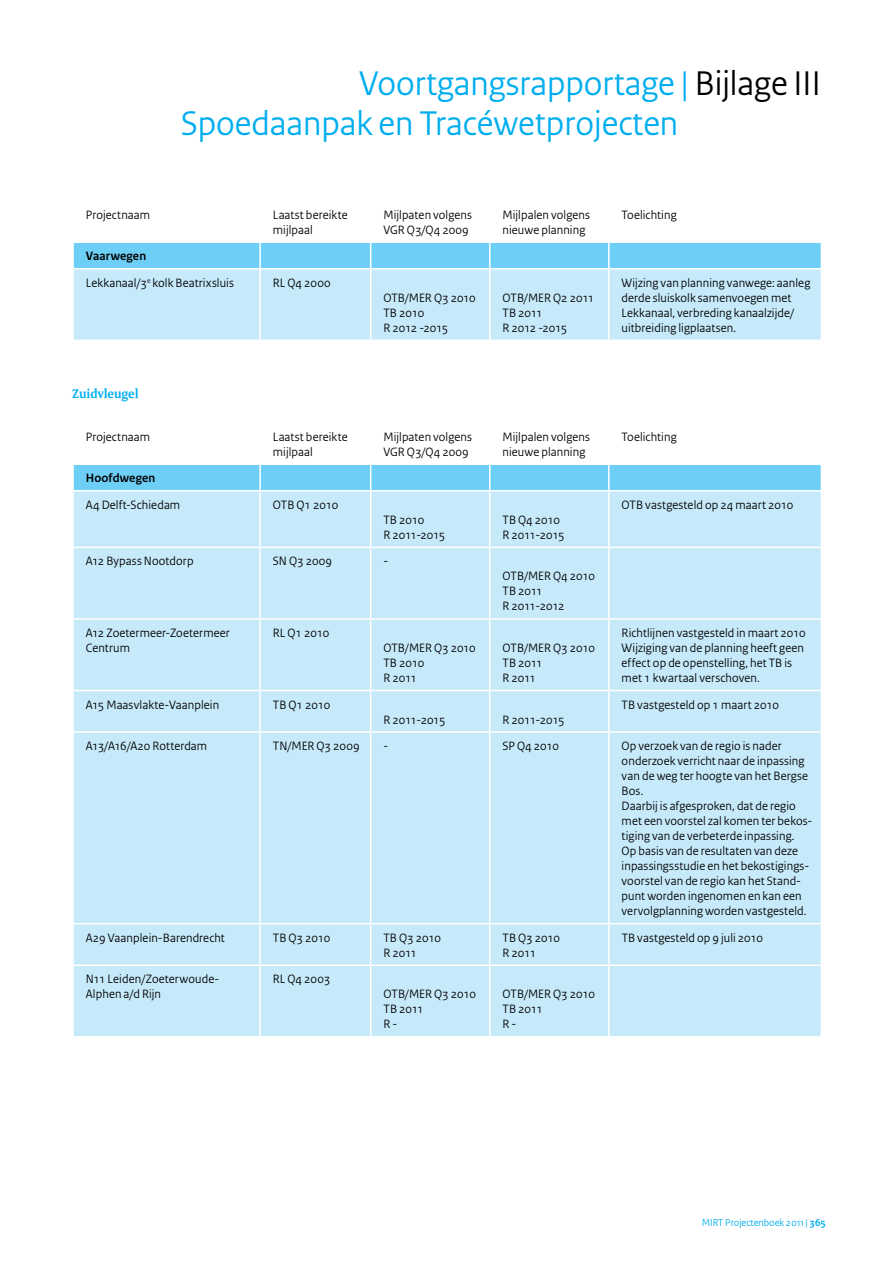
<style>
.page{position:relative;width:893px;height:1263px;background:#fff}
.page>*{position:absolute;margin:0;border:0;box-sizing:border-box;transform-origin:0 0}
.t1{font:36px/39.6px "Rijksoverheid Sans";color:#00aeef}
.t2{font:700 13.5px "Rijksoverheid Serif";color:#00aeef}
.t3{font:12.75px/15px "Rijksoverheid Sans";letter-spacing:.01em;color:#000}
.t4{font:12.75px/15px "Rijksoverheid Sans";letter-spacing:-.015em;color:#000}
.t5{font:12.75px/15px "Rijksoverheid Sans";letter-spacing:-.01em;color:#000}
.t6{font:700 12.75px "Rijksoverheid Sans";letter-spacing:.01em;color:#000}
.t7{font:10.5px "Rijksoverheid Sans";color:#00aeef}
.s1{color:#000}
.s2{font-weight:700}
</style>
<div class="page">
<div style="left:74px;top:269px;width:747px;height:71px;background:#c7eafb"></div>
<div style="left:73px;top:242px;width:748px;height:26px;background:#6dcff6"></div>
<hr style="left:490px;top:241px;width:119px;height:2px;background:#fff">
<hr style="left:609px;top:241px;width:213px;height:2px;background:#fff">
<hr style="left:259px;top:269px;width:2px;height:71px;background:#fff">
<hr style="left:370px;top:269px;width:1px;height:71px;background:#fff">
<hr style="left:489px;top:269px;width:1px;height:71px;background:#fff">
<hr style="left:608px;top:269px;width:2px;height:71px;background:#fff">
<div style="left:74px;top:491px;width:747px;height:545px;background:#c7eafb"></div>
<div style="left:73px;top:464px;width:748px;height:26px;background:#6dcff6"></div>
<hr style="left:490px;top:463px;width:119px;height:2px;background:#fff">
<hr style="left:609px;top:463px;width:213px;height:2px;background:#fff">
<hr style="left:72px;top:690px;width:188px;height:1px;background:#fff">
<hr style="left:259px;top:491px;width:2px;height:56px;background:#fff">
<hr style="left:260px;top:690px;width:111px;height:1px;background:#fff">
<hr style="left:370px;top:491px;width:1px;height:56px;background:#fff">
<hr style="left:371px;top:690px;width:119px;height:1px;background:#fff">
<hr style="left:489px;top:491px;width:1px;height:56px;background:#fff">
<hr style="left:608px;top:491px;width:2px;height:56px;background:#fff">
<hr style="left:490px;top:690px;width:119px;height:1px;background:#fff">
<hr style="left:609px;top:690px;width:213px;height:1px;background:#fff">
<hr style="left:72px;top:547px;width:188px;height:1px;background:#fff">
<hr style="left:72px;top:618px;width:188px;height:2px;background:#fff">
<hr style="left:72px;top:731px;width:188px;height:2px;background:#fff">
<hr style="left:72px;top:923px;width:188px;height:1px;background:#fff">
<hr style="left:72px;top:964px;width:188px;height:2px;background:#fff">
<hr style="left:259px;top:548px;width:2px;height:70px;background:#fff">
<hr style="left:259px;top:620px;width:2px;height:70px;background:#fff">
<hr style="left:259px;top:691px;width:2px;height:40px;background:#fff">
<hr style="left:259px;top:733px;width:2px;height:190px;background:#fff">
<hr style="left:259px;top:924px;width:2px;height:40px;background:#fff">
<hr style="left:259px;top:966px;width:2px;height:70px;background:#fff">
<hr style="left:260px;top:547px;width:111px;height:1px;background:#fff">
<hr style="left:260px;top:618px;width:111px;height:2px;background:#fff">
<hr style="left:260px;top:731px;width:111px;height:2px;background:#fff">
<hr style="left:260px;top:923px;width:111px;height:1px;background:#fff">
<hr style="left:260px;top:964px;width:111px;height:2px;background:#fff">
<hr style="left:370px;top:548px;width:1px;height:70px;background:#fff">
<hr style="left:370px;top:620px;width:1px;height:70px;background:#fff">
<hr style="left:370px;top:691px;width:1px;height:40px;background:#fff">
<hr style="left:370px;top:733px;width:1px;height:190px;background:#fff">
<hr style="left:370px;top:924px;width:1px;height:40px;background:#fff">
<hr style="left:370px;top:966px;width:1px;height:70px;background:#fff">
<hr style="left:371px;top:547px;width:119px;height:1px;background:#fff">
<hr style="left:371px;top:618px;width:119px;height:2px;background:#fff">
<hr style="left:371px;top:731px;width:119px;height:2px;background:#fff">
<hr style="left:371px;top:923px;width:119px;height:1px;background:#fff">
<hr style="left:371px;top:964px;width:119px;height:2px;background:#fff">
<hr style="left:489px;top:548px;width:1px;height:70px;background:#fff">
<hr style="left:489px;top:620px;width:1px;height:70px;background:#fff">
<hr style="left:489px;top:691px;width:1px;height:40px;background:#fff">
<hr style="left:489px;top:733px;width:1px;height:190px;background:#fff">
<hr style="left:489px;top:924px;width:1px;height:40px;background:#fff">
<hr style="left:489px;top:966px;width:1px;height:70px;background:#fff">
<hr style="left:608px;top:548px;width:2px;height:70px;background:#fff">
<hr style="left:608px;top:620px;width:2px;height:70px;background:#fff">
<hr style="left:608px;top:691px;width:2px;height:40px;background:#fff">
<hr style="left:608px;top:733px;width:2px;height:190px;background:#fff">
<hr style="left:608px;top:924px;width:2px;height:40px;background:#fff">
<hr style="left:608px;top:966px;width:2px;height:70px;background:#fff">
<hr style="left:490px;top:547px;width:119px;height:1px;background:#fff">
<hr style="left:609px;top:547px;width:213px;height:1px;background:#fff">
<hr style="left:490px;top:618px;width:119px;height:2px;background:#fff">
<hr style="left:609px;top:618px;width:213px;height:2px;background:#fff">
<hr style="left:490px;top:731px;width:119px;height:2px;background:#fff">
<hr style="left:609px;top:731px;width:213px;height:2px;background:#fff">
<hr style="left:490px;top:923px;width:119px;height:1px;background:#fff">
<hr style="left:609px;top:923px;width:213px;height:1px;background:#fff">
<hr style="left:490px;top:964px;width:119px;height:2px;background:#fff">
<hr style="left:609px;top:964px;width:213px;height:2px;background:#fff">
<h1 class="t1" style="left:181px;top:64px;width:641px;text-indent:178px">Voortgangsrapportage | <span class="s1">Bijlage III<br></span>Spoedaanpak en Tracéwetprojecten</h1>
<p class="t3" style="left:86px;top:207px;width:66px">Projectnaam</p>
<p class="t3" style="left:273px;top:207px;width:76px">Laatst bereikte mijlpaal</p>
<p class="t3" style="left:383px;top:207px;width:90px">Mijlpaten volgens<br>VGR Q3/Q4 2009</p>
<p class="t3" style="left:502px;top:207px;width:89px">Mijlpalen volgens nieuwe planning</p>
<p class="t3" style="left:622px;top:207px;width:57px">Toelichting</p>
<p class="t3" style="left:86px;top:243px;width:150px;line-height:26.5px"><span class="s2">Vaarwegen<br></span>Lekkanaal/3<sup>e</sup> kolk Beatrixsluis</p>
<p class="t3" style="left:622px;top:275px;width:190px">Wijzing van planning vanwege: aanleg derde sluiskolk samenvoegen met Lekkanaal, verbreding kanaalzijde/ uitbreiding ligplaatsen.</p>
<p class="t3" style="left:273px;top:275px;width:59px">RL Q4 2000</p>
<p class="t4" style="left:383px;top:290px;width:94px">OTB/MER Q3 2010<br>TB 2010<br>R 2012 -2015</p>
<p class="t4" style="left:502px;top:290px;width:93px">OTB/MER Q2 2011<br>TB 2011<br>R 2012 -2015</p>
<p class="t2" style="left:72px;top:385px;width:68px">Zuidvleugel</p>
<p class="t3" style="left:86px;top:429px;width:66px">Projectnaam</p>
<p class="t3" style="left:273px;top:429px;width:76px">Laatst bereikte mijlpaal</p>
<p class="t3" style="left:383px;top:429px;width:90px">Mijlpaten volgens<br>VGR Q3/Q4 2009</p>
<p class="t3" style="left:502px;top:429px;width:89px">Mijlpalen volgens nieuwe planning</p>
<p class="t3" style="left:622px;top:429px;width:57px">Toelichting</p>
<p class="t6" style="left:86px;top:471px;width:71px">Hoofdwegen</p>
<p class="t3" style="left:86px;top:497px;width:96px">A4 Delft-Schiedam</p>
<p class="t3" style="left:273px;top:497px;width:67px">OTB Q1 2010</p>
<p class="t4" style="left:383px;top:512px;width:64px">TB 2010<br>R 2011-2015</p>
<p class="t4" style="left:502px;top:512px;width:64px">TB Q4 2010<br>R 2011-2015</p>
<p class="t3" style="left:622px;top:497px;width:173px">OTB vastgesteld op 24 maart 2010</p>
<p class="t3" style="left:86px;top:554px;width:109px">A12 Bypass Nootdorp</p>
<p class="t3" style="left:273px;top:554px;width:61px">SN Q3 2009</p>
<p class="t3" style="left:383px;top:554px;width:6px">-</p>
<p class="t4" style="left:503px;top:569px;width:94px">OTB/MER Q4 2010<br>TB 2011<br>R 2011-2012</p>
<p class="t3" style="left:86px;top:625px;width:146px">A12 Zoetermeer-Zoetermeer<br>Centrum</p>
<p class="t3" style="left:273px;top:625px;width:58px">RL Q1 2010</p>
<p class="t3" style="left:86px;top:697px;width:135px">A15 Maasvlakte-Vaanplein</p>
<p class="t3" style="left:273px;top:697px;width:59px">TB Q1 2010</p>
<p class="t4" style="left:383px;top:640px;width:94px">OTB/MER Q3 2010<br>TB 2010<br>R 2011</p>
<p class="t4" style="left:503px;top:640px;width:94px">OTB/MER Q3 2010<br>TB 2011<br>R 2011</p>
<p class="t3" style="left:383px;top:712px;width:64px">R 2011-2015</p>
<p class="t3" style="left:503px;top:712px;width:64px">R 2011-2015</p>
<p class="t3" style="left:622px;top:625px;width:186px">Richtlijnen vastgesteld in maart 2010<br>Wijziging van de planning heeft geen effect op de openstelling, het TB is met 1 kwartaal verschoven.</p>
<p class="t3" style="left:622px;top:697px;width:159px">TB vastgesteld op 1 maart 2010</p>
<p class="t3" style="left:86px;top:739px;width:123px">A13/A16/A20 Rotterdam</p>
<p class="t3" style="left:273px;top:739px;width:88px">TN/MER Q3 2009</p>
<p class="t3" style="left:383px;top:739px;width:6px">-</p>
<p class="t3" style="left:503px;top:739px;width:58px">SP Q4 2010</p>
<p class="t3" style="left:622px;top:739px;width:192px">Op verzoek van de regio is nader onderzoek verricht naar de inpassing van de weg ter hoogte van het Bergse Bos.<br>Daarbij is afgesproken, dat de regio met een voorstel zal komen ter bekos&shy;tiging van de verbeterde inpassing.<br>Op basis van de resultaten van deze inpassingsstudie en het bekostigings&shy;voorstel van de regio kan het Stand&shy;punt worden ingenomen en kan een vervolgplanning worden vastgesteld.</p>
<p class="t3" style="left:86px;top:930px;width:141px">A29 Vaanplein-Barendrecht</p>
<p class="t3" style="left:273px;top:930px;width:59px">TB Q3 2010</p>
<p class="t4" style="left:383px;top:930px;width:59px">TB Q3 2010<br>R 2011</p>
<p class="t4" style="left:503px;top:930px;width:59px">TB Q3 2010<br>R 2011</p>
<p class="t3" style="left:622px;top:930px;width:143px">TB vastgesteld op 9 juli 2010</p>
<p class="t3" style="left:86px;top:972px;width:135px">N11 Leiden/Zoeterwoude-<br>Alphen a/d Rijn</p>
<p class="t3" style="left:273px;top:972px;width:59px">RL Q4 2003</p>
<p class="t5" style="left:384px;top:987px;width:94px">OTB/MER Q3 2010<br>TB 2011<br>R -</p>
<p class="t5" style="left:503px;top:987px;width:94px">OTB/MER Q3 2010<br>TB 2011<br>R -</p>
<p class="t7" style="left:702px;top:1216px;width:125px">MIRT Projectenboek 2011 | <span class="s2">365</span></p>
</div>
